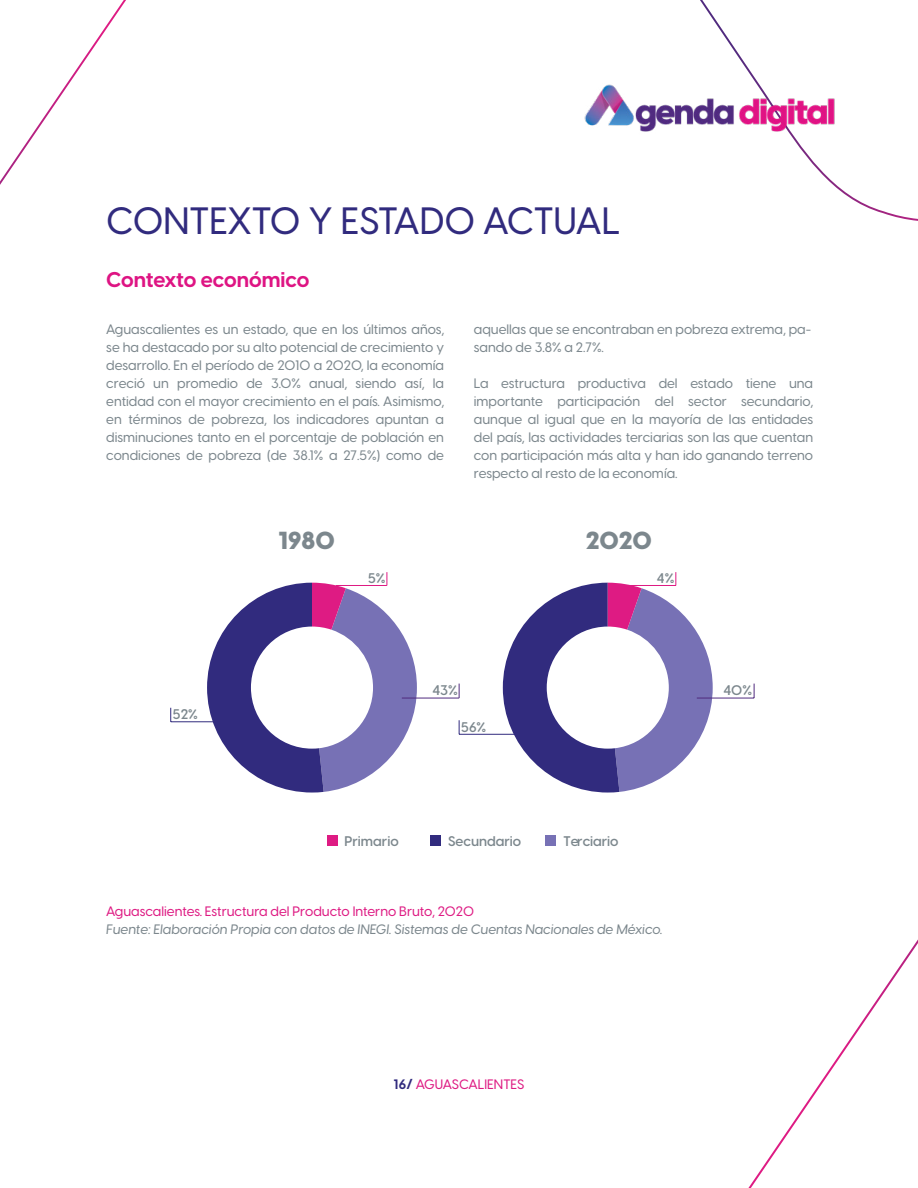
<style>
.page{position:relative;width:918px;height:1188px;background:#fff}
.page>*{position:absolute;margin:0;border:0;box-sizing:border-box;transform-origin:0 0}
.t1{font:500 37.5px "Visby CF";letter-spacing:-.005em;color:#312b7e}
.t2{font:800 24.3px "Visby CF";color:#7c878d}
.t3{font:700 21px "Visby CF";letter-spacing:-.005em;color:#de1483}
.t4{font:600 13.8px "Visby CF";color:#7c878d}
.t5{font:500 13.5px/18px "Visby CF";color:#7c878d;text-align:justify}
.t6{font:italic 500 13.5px "Visby CF";color:#7c878d}
.t7{font:500 13.5px "Visby CF";color:#de1b83}
.s1{font-weight:700;color:#312b7e}
</style>
<div class="page">
<svg style="left:748px;top:939px;width:170px;height:249px"></svg>
<svg style="left:700px;top:0;width:218px;height:221px"></svg>
<svg style="left:0;top:0;width:126px;height:185px"></svg>
<img style="left:584px;top:57px;width:260px;height:89px">
<hr style="left:402px;top:698px;width:57px;height:1px;background:#502a7e">
<hr style="left:171px;top:721px;width:57px;height:1px;background:#312b7e">
<svg style="left:170px;top:708px;width:1px;height:14px"></svg>
<hr style="left:459px;top:734px;width:57px;height:1px;background:#312b7e">
<svg style="left:459px;top:720px;width:1px;height:14px"></svg>
<svg style="left:459px;top:684px;width:1px;height:14px"></svg>
<hr style="left:697px;top:698px;width:57px;height:1px;background:#502a7e">
<svg style="left:754px;top:684px;width:1px;height:14px"></svg>
<svg style="left:207px;top:572px;width:210px;height:221px"></svg>
<svg style="left:503px;top:572px;width:210px;height:221px"></svg>
<div style="left:327px;top:836px;width:10px;height:10px;background:#de1b83"></div>
<div style="left:430px;top:836px;width:11px;height:10px;background:#312b7e"></div>
<div style="left:546px;top:836px;width:10px;height:10px;background:#7771b5"></div>
<h1 class="t1" style="left:106px;top:193px;width:516px">CONTEXTO Y ESTADO ACTUAL</h1>
<h3 class="t3" style="left:106px;top:263px;width:205px">Contexto económico</h3>
<p class="t5" style="left:106px;top:319px;width:339px">Aguascalientes es un estado, que en los últimos años, se ha destacado por su alto potencial de crecimiento y desarrollo. En el período de 2010 a 2020, la economía creció un promedio de 3.0% anual, siendo así, la entidad con el mayor crecimiento en el país. Asimismo, en términos de pobreza, los indicadores apuntan a disminuciones tanto en el porcentaje de población en condiciones de pobreza (de 38.1% a 27.5%) como de</p>
<p class="t5" style="left:474px;top:319px;width:339px">aquellas que se encontraban en pobreza extrema, pa&shy;sando de 3.8% a 2.7%.</p>
<p class="t5" style="left:474px;top:373px;width:341px">La estructura productiva del estado tiene una importante participación del sector secundario, aunque al igual que en la mayoría de las entidades del país, las actividades terciarias son las que cuentan con participación más alta y han ido ganando terreno respecto al resto de la economía.</p>
<p class="t4" style="left:173px;top:704px;width:26px">52%</p>
<h2 class="t2" style="left:278px;top:521px;width:58px">1980</h2>
<p class="t4" style="left:368px;top:567px;width:19px">5%</p>
<p class="t4" style="left:432px;top:679px;width:27px">43%</p>
<p class="t4" style="left:461px;top:716px;width:26px">56%</p>
<h2 class="t2" style="left:586px;top:521px;width:68px">2020</h2>
<p class="t4" style="left:657px;top:567px;width:19px">4%</p>
<p class="t4" style="left:345px;top:830px;width:56px">Primario</p>
<p class="t4" style="left:448px;top:830px;width:75px">Secundario</p>
<p class="t4" style="left:563px;top:830px;width:57px">Terciario</p>
<p class="t7" style="left:106px;top:901px;width:369px">Aguascalientes. Estructura del Producto Interno Bruto, 2020</p>
<p class="t6" style="left:106px;top:919px;width:558px">Fuente: Elaboración Propia con datos de INEGI. Sistemas de Cuentas Nacionales de México.</p>
<p class="t4" style="left:723px;top:679px;width:30px">40%</p>
<p class="t7" style="left:394px;top:1074px;width:132px"><span class="s1">16/</span> AGUASCALIENTES</p>
</div>
